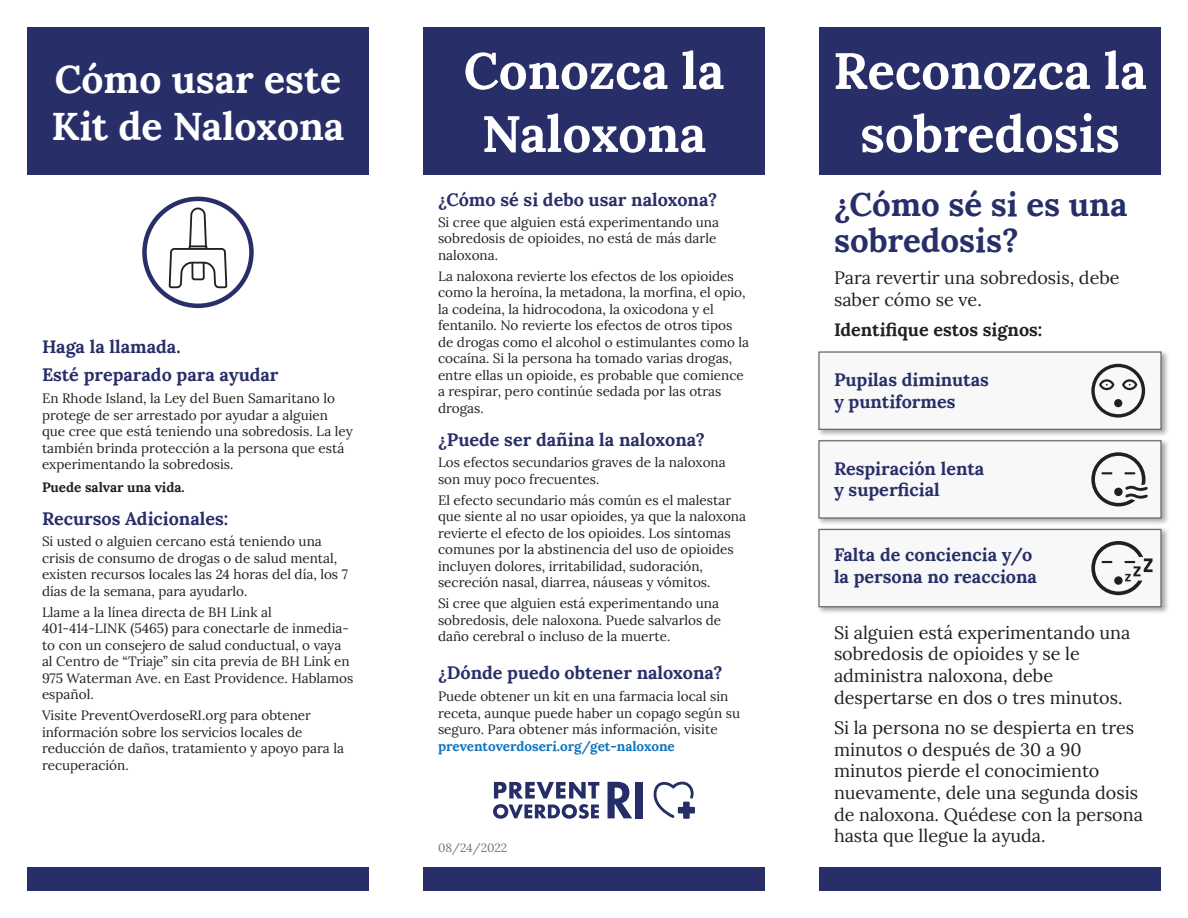
<style>
.page{position:relative;width:1188px;height:918px;background:#fff}
.page>*{position:absolute;margin:0;border:0;box-sizing:border-box;transform-origin:0 0}
.t1{font:700 51px/63px "Lora";color:#fff;text-align:center}
.t2{font:700 39px/46.8px "Lora";color:#fff}
.t3{font:700 33px/36px "Lora";color:#282f68}
.t4{font:18px/21.6px "Lora";color:#231f20}
.t5{font:700 18px/21.6px "Lora";color:#282f68}
.t6{font:700 18px "Lora";color:#231f20}
.t7{font:13.5px/16.5px "Lora";color:#231f20}
.t8{font:700 13.5px "Lora";color:#1074bc}
.t9{font:700 13.5px "Lora";color:#231f20}
.t10{font:12px "Lora";color:#76787b}
</style>
<div class="page">
<div style="left:819px;top:27px;width:342px;height:148px;background:#282f68"></div>
<div style="left:819px;top:867px;width:342px;height:24px;background:#282f68"></div>
<div style="left:423px;top:867px;width:342px;height:24px;background:#282f68"></div>
<div style="left:423px;top:27px;width:342px;height:148px;background:#282f68"></div>
<div style="left:27px;top:867px;width:342px;height:24px;background:#282f68"></div>
<div style="left:27px;top:27px;width:342px;height:148px;background:#282f68"></div>
<img style="left:819px;top:351px;width:349px;height:85px">
<div style="left:818px;top:351px;width:344px;height:79px;background:#f8f8f9;border:1px solid #6c6d70"></div>
<img style="left:819px;top:440px;width:349px;height:84px">
<div style="left:818px;top:440px;width:344px;height:79px;background:#f8f8f9;border:1px solid #6c6d70"></div>
<img style="left:818px;top:528px;width:350px;height:85px">
<div style="left:818px;top:529px;width:344px;height:78px;background:#f8f8f9;border:1px solid #6c6d70"></div>
<svg style="left:1091px;top:452px;width:57px;height:54px"></svg>
<svg style="left:1091px;top:364px;width:54px;height:54px"></svg>
<svg style="left:1091px;top:541px;width:62px;height:54px"></svg>
<svg style="left:168px;top:196px;width:60px;height:113px"></svg>
<div style="left:142px;top:197px;width:112px;height:111px;border:4px solid #282f68;border-radius:50%"></div>
<svg style="left:493px;top:782px;width:106px;height:37px"></svg>
<svg style="left:608px;top:782px;width:24px;height:36px"></svg>
<div style="left:636px;top:782px;width:7px;height:36px;background:#252e67"></div>
<svg style="left:653px;top:781px;width:42px;height:38px"></svg>
<h2 class="t2" style="left:52px;top:52px;width:294px">Cómo usar este<br>Kit de Naloxona</h2>
<h3 class="t5" style="left:42px;top:331px;width:238px;line-height:27.6px">Haga la llamada.<br>Esté preparado para ayudar</h3>
<p class="t7" style="left:42px;top:389px;width:312px">En Rhode Island, la Ley del Buen Samaritano lo protege de ser arrestado por ayudar a alguien que cree que está teniendo una sobredosis. La ley también brinda protección a la persona que está experimentando la sobredosis.</p>
<p class="t9" style="left:42px;top:475px;width:144px">Puede salvar una vida.</p>
<h3 class="t5" style="left:42px;top:506px;width:188px">Recursos Adicionales:</h3>
<p class="t7" style="left:42px;top:532px;width:308px">Si usted o alguien cercano está teniendo una crisis de consumo de drogas o de salud mental, existen recursos locales las 24 horas del día, los 7 días de la semana, para ayudarlo.</p>
<p class="t7" style="left:42px;top:603px;width:313px">Llame a la línea directa de BH Link al 401-414-LINK (5465) para conectarle de inmedia&shy;to con un consejero de salud conductual, o vaya al Centro de “Triaje” sin cita previa de BH Link en 975 Waterman Ave. en East Providence. Hablamos español.</p>
<p class="t7" style="left:42px;top:706px;width:303px">Visite PreventOverdoseRI.org para obtener información sobre los servicios locales de reducción de daños, tratamiento y apoyo para la recuperación.</p>
<h1 class="t1" style="left:464px;top:34px;width:262px">Conozca la<br>Naloxona</h1>
<h3 class="t5" style="left:438px;top:187px;width:281px">¿Cómo sé si debo usar naloxona?</h3>
<p class="t7" style="left:438px;top:213px;width:283px">Si cree que alguien está experimentando una sobredosis de opioides, no está de más darle naloxona.</p>
<p class="t7" style="left:438px;top:267px;width:313px">La naloxona revierte los efectos de los opioides como la heroína, la metadona, la morfina, el opio, la codeína, la hidrocodona, la oxicodona y el fentanilo. No revierte los efectos de otros tipos de drogas como el alcohol o estimulantes como la cocaína. Si la persona ha tomado varias drogas, entre ellas un opioide, es probable que comience a respirar, pero continúe sedada por las otras drogas.</p>
<h3 class="t5" style="left:438px;top:427px;width:268px">¿Puede ser dañina la naloxona?</h3>
<p class="t7" style="left:438px;top:454px;width:289px">Los efectos secundarios graves de la naloxona son muy poco frecuentes.</p>
<p class="t7" style="left:438px;top:491px;width:310px">El efecto secundario más común es el malestar que siente al no usar opioides, ya que la naloxona revierte el efecto de los opioides. Los síntomas comunes por la abstinencia del uso de opioides incluyen dolores, irritabilidad, sudoración, secreción nasal, diarrea, náuseas y vómitos.</p>
<p class="t7" style="left:438px;top:595px;width:285px">Si cree que alguien está experimentando una sobredosis, dele naloxona. Puede salvarlos de daño cerebral o incluso de la muerte.</p>
<h3 class="t5" style="left:438px;top:660px;width:286px">¿Dónde puedo obtener naloxona?</h3>
<p class="t7" style="left:438px;top:687px;width:304px">Puede obtener un kit en una farmacia local sin receta, aunque puede haber un copago según su seguro. Para obtener más información, visite</p>
<p class="t8" style="left:438px;top:734px;width:238px">preventoverdoseri.org/get-naloxone</p>
<p class="t10" style="left:438px;top:839px;width:71px">08/24/2022</p>
<h1 class="t1" style="left:833px;top:34px;width:315px">Reconozca la sobredosis</h1>
<h3 class="t3" style="left:834px;top:183px;width:295px">¿Cómo sé si es una sobredosis?</h3>
<h3 class="t4" style="left:834px;top:266px;width:287px">Para revertir una sobredosis, debe saber cómo se ve.</h3>
<h3 class="t6" style="left:834px;top:315px;width:210px">Identifique estos signos:</h3>
<h3 class="t5" style="left:834px;top:367px;width:156px">Pupilas diminutas y puntiformes</h3>
<h3 class="t5" style="left:834px;top:456px;width:152px">Respiración lenta y superficial</h3>
<h3 class="t5" style="left:834px;top:542px;width:204px">Falta de conciencia y/o la persona no reacciona</h3>
<h3 class="t4" style="left:834px;top:620px;width:298px">Si alguien está experimentando una sobredosis de opioides y se le administra naloxona, debe despertarse en dos o tres minutos.</h3>
<h3 class="t4" style="left:834px;top:716px;width:310px">Si la persona no se despierta en tres minutos o después de 30 a 90 minutos pierde el conocimiento nuevamente, dele una segunda dosis de naloxona. Quédese con la persona hasta que llegue la ayuda.</h3>
</div>
